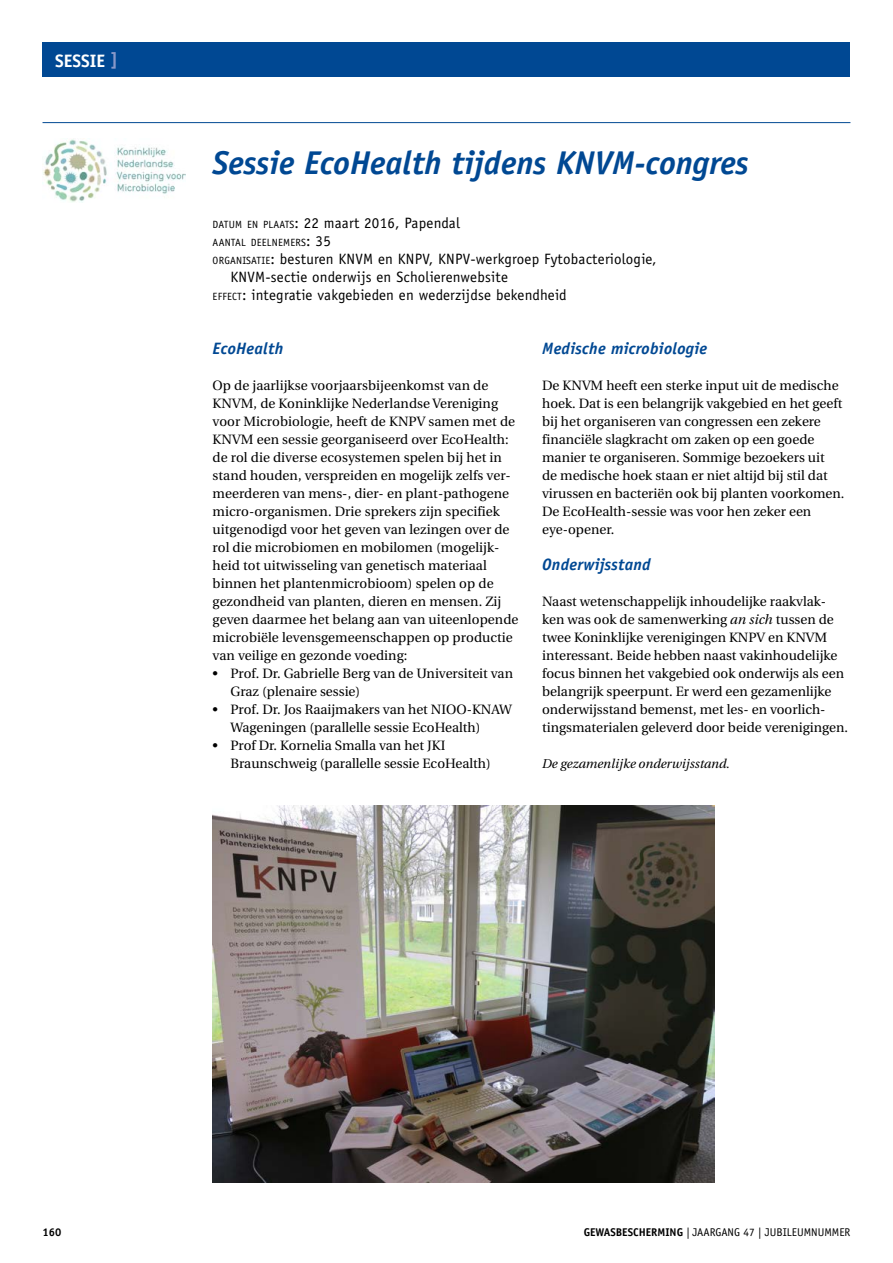
<style>
.page{position:relative;width:893px;height:1263px;background:#fff}
.page>*{position:absolute;margin:0;border:0;box-sizing:border-box;transform-origin:0 0}
.t1{font:italic 700 33px "Officina Sans";color:#004893}
.t2{font:700 18px "Officina Sans";color:#fff}
.t3{font:italic 700 16.5px "Officina Sans";letter-spacing:.015em;color:#004893}
.t4{font:15px "Officina Sans";letter-spacing:.015em;color:#000}
.t5{font:13.5px/18px "Utopia";color:#000}
.t6{font:italic 12.75px "Utopia";color:#000}
.t7{font:11.25px "Officina Sans";color:#000}
.t8{font:700 11.25px "Officina Sans";color:#000}
.t9{font:10.5px "Officina Sans";letter-spacing:.02em;color:#000}
.s1{color:#8898c9}
.s2{font-size:10.5px}
.s3{font-style:inherit}
.s4{font-size:15px}
.s5{font-style:italic}
.s6{font-weight:700}
</style>
<div class="page">
<hr style="left:43px;top:122px;width:807px;height:1px;background:#004893">
<div style="left:43px;top:43px;width:807px;height:34px;background:#004893"></div>
<img style="left:43px;top:139px;width:143px;height:63px">
<img style="left:213px;top:806px;width:502px;height:376px">
<h2 class="t2" style="left:55px;top:49px;width:64px">SESSIE <span class="s1">]</span></h2>
<h1 class="t1" style="left:213px;top:143px;width:537px">Sessie EcoHealth tijdens KNVM-congres</h1>
<p class="t4" style="left:213px;top:214px;width:249px"><span class="s2">DATUM EN PLAATS</span><span class="s3">:</span> 22 maart 2016, Papendal</p>
<p class="t9" style="left:213px;top:236px;width:120px">AANTAL DEELNEMERS<span class="s4">:</span> <span class="s4">35</span></p>
<p class="t4" style="left:213px;top:250px;width:445px"><span class="s2">ORGANISATIE</span><span class="s3">:</span> besturen KNVM en KNPV, KNPV-werkgroep Fytobacteriologie,</p>
<p class="t4" style="left:231px;top:268px;width:279px">KNVM-sectie onderwijs en Scholierenwebsite</p>
<p class="t4" style="left:213px;top:286px;width:356px"><span class="s2">EFFECT</span><span class="s3">:</span> integratie vakgebieden en wederzijdse bekendheid</p>
<p class="t3" style="left:213px;top:339px;width:72px">EcoHealth</p>
<p class="t5" style="left:213px;top:377px;width:307px">Op de jaarlijkse voorjaarsbijeenkomst van de KNVM, de Koninklijke Nederlandse Vereniging voor Microbiologie, heeft de KNPV samen met de KNVM een sessie georganiseerd over EcoHealth: de rol die diverse ecosystemen spelen bij het in stand houden, verspreiden en mogelijk zelfs ver&shy;meerderen van mens-, dier- en plant-pathogene micro-organismen. Drie sprekers zijn specifiek uitgenodigd voor het geven van lezingen over de rol die microbiomen en mobilomen (mogelijk&shy;heid tot uitwisseling van genetisch materiaal binnen het plantenmicrobioom) spelen op de gezondheid van planten, dieren en mensen. Zij geven daarmee het belang aan van uiteenlopende microbiële levensgemeenschappen op productie van veilige en gezonde voeding:</p>
<p class="t5" style="left:231px;top:665px;width:284px;text-indent:-18px">• Prof. Dr. Gabrielle Berg van de Universiteit van<br>Graz (plenaire sessie)</p>
<p class="t5" style="left:231px;top:701px;width:283px;text-indent:-18px">• Prof. Dr. Jos Raaijmakers van het NIOO-KNAW<br>Wageningen (parallelle sessie EcoHealth)</p>
<p class="t5" style="left:231px;top:737px;width:262px;text-indent:-18px">• Prof Dr. Kornelia Smalla van het JKI<br>Braunschweig (parallelle sessie EcoHealth)</p>
<p class="t3" style="left:542px;top:339px;width:167px">Medische microbiologie</p>
<p class="t5" style="left:542px;top:377px;width:304px">De KNVM heeft een sterke input uit de medische hoek. Dat is een belangrijk vakgebied en het geeft bij het organiseren van congressen een zekere financiële slagkracht om zaken op een goede manier te organiseren. Sommige bezoekers uit<br>de medische hoek staan er niet altijd bij stil dat virussen en bacteriën ook bij planten voorkomen.<br>De EcoHealth-sessie was voor hen zeker een eye-opener.</p>
<p class="t3" style="left:542px;top:555px;width:110px">Onderwijsstand</p>
<p class="t5" style="left:542px;top:593px;width:307px">Naast wetenschappelijk inhoudelijke raakvlak&shy;ken was ook de samenwerking <span class="s5">an sich</span> tussen de twee Koninklijke verenigingen KNPV en KNVM interessant. Beide hebben naast vakinhoudelijke focus binnen het vakgebied ook onderwijs als een belangrijk speerpunt. Er werd een gezamenlijke onderwijsstand bemenst, met les- en voorlich&shy;tingsmaterialen geleverd door beide verenigingen.</p>
<p class="t6" style="left:542px;top:757px;width:189px">De gezamenlijke onderwijsstand.</p>
<p class="t8" style="left:43px;top:1225px;width:20px">160</p>
<p class="t7" style="left:584px;top:1226px;width:268px"><span class="s6">GEWASBESCHERMING</span> | JAARGANG 47 | JUBILEUMNUMMER</p>
</div>
